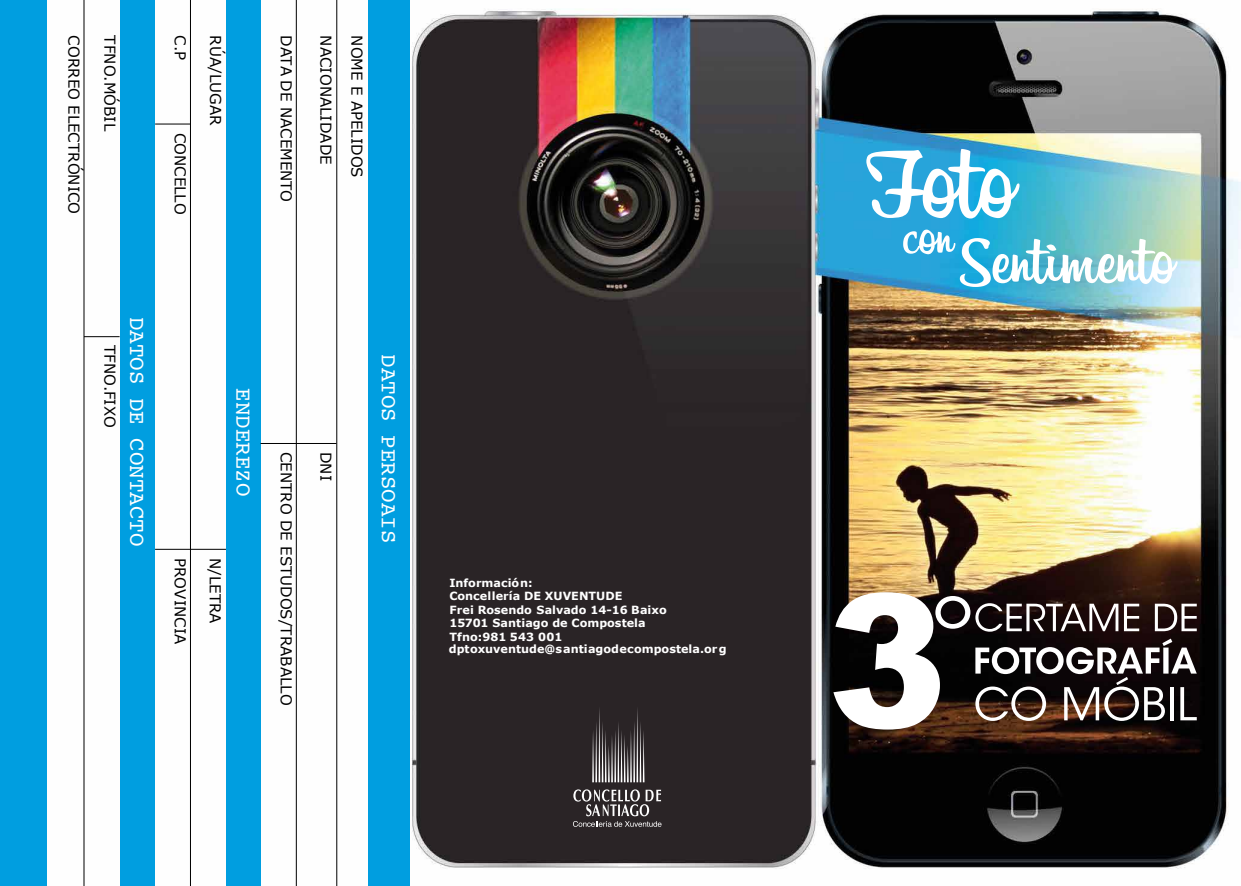
<style>
.page{position:relative;width:1241px;height:886px;background:#fff}
.page>*{position:absolute;margin:0;border:0;box-sizing:border-box;transform-origin:0 0}
.t1{font:22.5px "Courier";color:#fff}
.t2{font:15px "Verdana";color:#000}
.t3{font:700 11.25px "Verdana";color:#fff}
</style>
<div class="page">
<img style="left:83px;top:0;width:1157px;height:886px">
<div style="left:368px;top:0;width:42px;height:886px;background:#009ee0"></div>
<hr style="left:336px;top:0;width:1px;height:886px;background:#000">
<hr style="left:296px;top:0;width:1px;height:886px;background:#000">
<hr style="left:190px;top:0;width:1px;height:886px;background:#000">
<hr style="left:84px;top:0;width:1px;height:886px;background:#000">
<div style="left:226px;top:0;width:35px;height:886px;background:#009ee0"></div>
<div style="left:120px;top:0;width:34px;height:886px;background:#009ee0"></div>
<hr style="left:260px;top:443px;width:76px;height:1px;background:#000">
<hr style="left:155px;top:124px;width:35px;height:1px;background:#000">
<hr style="left:155px;top:549px;width:71px;height:1px;background:#000">
<hr style="left:84px;top:336px;width:36px;height:1px;background:#000">
<div style="left:0;top:0;width:47px;height:886px;background:#009ee0"></div>
<svg style="left:592px;top:706px;width:52px;height:76px;background:#534e50"></svg>
<svg style="left:573px;top:789px;width:88px;height:38px;background:#5b5758"></svg>
<svg style="left:866px;top:149px;width:153px;height:69px"></svg>
<svg style="left:903px;top:230px;width:274px;height:57px"></svg>
<svg style="left:833px;top:592px;width:363px;height:137px"></svg>
<h2 class="t2" style="left:83px;top:35px;width:180px;rotate:90deg">CORREO ELECTRÓNICO</h2>
<h2 class="t2" style="left:119px;top:35px;width:97px;rotate:90deg">TFNO.MÓBIL</h2>
<h2 class="t2" style="left:190px;top:35px;width:26px;rotate:90deg">C.P</h2>
<h2 class="t2" style="left:225px;top:35px;width:92px;rotate:90deg">RÚA/LUGAR</h2>
<h2 class="t2" style="left:190px;top:133px;width:83px;rotate:90deg">CONCELLO</h2>
<h2 class="t2" style="left:296px;top:35px;width:168px;rotate:90deg">DATA DE NACEMENTO</h2>
<h2 class="t2" style="left:335px;top:35px;width:131px;rotate:90deg">NACIONALIDADE</h2>
<h2 class="t2" style="left:366px;top:35px;width:144px;rotate:90deg">NOME E APELIDOS</h2>
<h2 class="t2" style="left:119px;top:345px;width:85px;rotate:90deg">TFNO.FIXO</h2>
<h1 class="t1" style="left:155px;top:317px;width:231px;rotate:90deg">DATOS DE CONTACTO</h1>
<h1 class="t1" style="left:261px;top:388px;width:110px;rotate:90deg">ENDEREZO</h1>
<h2 class="t2" style="left:190px;top:558px;width:88px;rotate:90deg">PROVINCIA</h2>
<h2 class="t2" style="left:225px;top:558px;width:67px;rotate:90deg">N/LETRA</h2>
<h2 class="t2" style="left:296px;top:452px;width:255px;rotate:90deg">CENTRO DE ESTUDOS/TRABALLO</h2>
<h2 class="t2" style="left:335px;top:452px;width:31px;rotate:90deg">DNI</h2>
<h1 class="t1" style="left:406px;top:354px;width:191px;rotate:90deg">DATOS PERSOAIS</h1>
<p class="t3" style="left:449px;top:575px;width:85px">Información:</p>
<p class="t3" style="left:449px;top:589px;width:174px">Concellería DE XUVENTUDE</p>
<p class="t3" style="left:449px;top:602px;width:219px">Frei Rosendo Salvado 14-16 Baixo</p>
<p class="t3" style="left:449px;top:616px;width:198px">15701 Santiago de Compostela</p>
<p class="t3" style="left:449px;top:629px;width:114px">Tfno:981 543 001</p>
<p class="t3" style="left:433px;top:642px;width:295px">e: dptoxuventude@santiagodecompostela.org</p>
</div>
